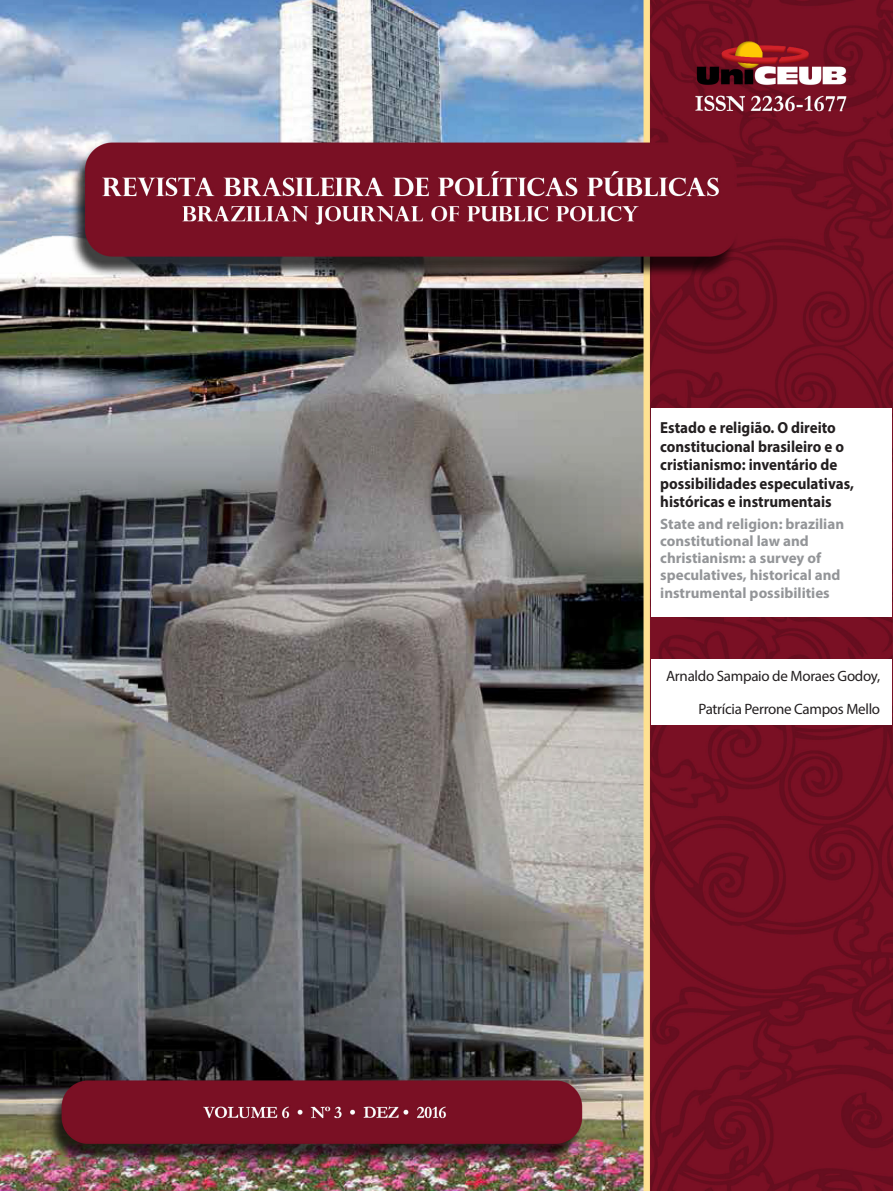
<style>
.page{position:relative;width:893px;height:1191px;background:#fff}
.page>*{position:absolute;margin:0;border:0;box-sizing:border-box;transform-origin:0 0}
.Capa_art{font:700 16.05px/18.5px "Myriad Pro";color:#231f20;scale:.93 1}
.Capa_art-2{font:700 15px/17.2px "Myriad Pro";color:#939598}
.nome{font:15px "Myriad Pro";letter-spacing:-.02em;color:#231f20}
</style>
<div class="page">
<img style="left:0;top:0;width:893px;height:1191px">
<div style="left:651px;top:408px;width:241px;height:209px;background:#fff"></div>
<div style="left:651px;top:659px;width:241px;height:65px;background:#fff"></div>
<p class="Capa_art" style="left:660px;top:418px;width:210px">Estado e religião. O direito constitucional brasileiro e o cristianismo: inventário de possibilidades especulativas, históricas e instrumentais</p>
<p class="Capa_art-2" style="left:660px;top:514px;width:185px">State and religion: brazilian constitutional law and christianism: a survey of speculatives, historical and instrumental possibilities</p>
<p class="nome" style="left:666px;top:666px;width:216px">Arnaldo Sampaio de Moraes Godoy,</p>
<p class="nome" style="left:698px;top:699px;width:183px">Patrícia Perrone Campos Mello</p>
</div>
